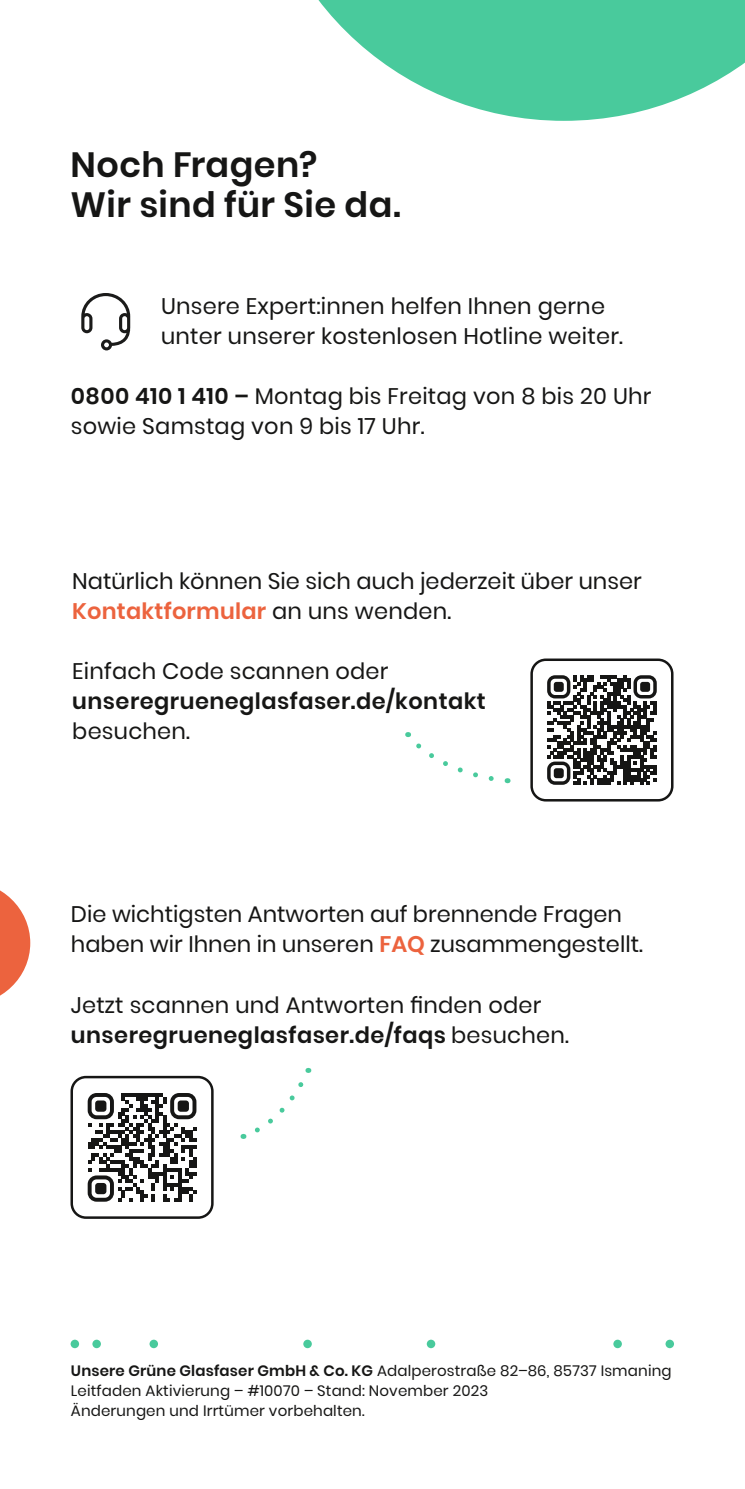
<style>
.page{position:relative;width:745px;height:1489px;background:#fff}
.page>*{position:absolute;margin:0;border:0;box-sizing:border-box;transform-origin:0 0}
.t1{font:600 35px/40px "Poppins";letter-spacing:.01em;color:#161615}
.t2{font:22.5px/30px "Poppins";letter-spacing:.01em;color:#161615}
.t3{font:600 22.5px "Poppins";letter-spacing:.02em;color:#161615}
.t4{font:15px/20px "Poppins";letter-spacing:.01em;color:#161615}
.s1{font-weight:600}
.s2{font-weight:600;color:#ec633e}
</style>
<div class="page">
<svg style="left:0;top:890px;width:30px;height:106px"></svg>
<svg style="left:547px;top:675px;width:109px;height:109px"></svg>
<div style="left:530px;top:658px;width:143px;height:143px;border:3px solid #161615;border-radius:14px"></div>
<svg style="left:88px;top:1093px;width:108px;height:108px"></svg>
<div style="left:70px;top:1075px;width:143px;height:143px;border:3px solid #161615;border-radius:14px"></div>
<svg style="left:405px;top:732px;width:89px;height:49px"></svg>
<svg style="left:243px;top:1067px;width:66px;height:72px"></svg>
<svg style="left:81px;top:293px;width:49px;height:57px"></svg>
<div style="left:71px;top:1339px;width:8px;height:8px;background:#49ca9c;border-radius:50%"></div>
<div style="left:92px;top:1339px;width:9px;height:8px;background:#49ca9c;border-radius:50%"></div>
<div style="left:149px;top:1339px;width:9px;height:8px;background:#49ca9c;border-radius:50%"></div>
<div style="left:303px;top:1339px;width:8px;height:8px;background:#49ca9c;border-radius:50%"></div>
<div style="left:426px;top:1339px;width:9px;height:8px;background:#49ca9c;border-radius:50%"></div>
<div style="left:613px;top:1339px;width:8px;height:8px;background:#49ca9c;border-radius:50%"></div>
<div style="left:665px;top:1339px;width:8px;height:8px;background:#49ca9c;border-radius:50%"></div>
<svg style="left:318px;top:0;width:426px;height:121px;fill:#49ca9c"></svg>
<h1 class="t1" style="left:70px;top:145px;width:332px">Noch Fragen?<br>Wir sind für Sie da.</h1>
<p class="t2" style="left:161px;top:291px;width:463px">Unsere Expert:innen helfen Ihnen gerne unter unserer kostenlosen Hotline weiter.</p>
<p class="t2" style="left:71px;top:381px;width:581px"><span class="s1">0800 410 1 410 –</span> Montag bis Freitag von 8 bis 20 Uhr sowie Samstag von 9 bis 17 Uhr.</p>
<p class="t2" style="left:72px;top:565px;width:570px">Natürlich können Sie sich auch jederzeit über unser<br><span class="s2">Kontaktformular</span> an uns wenden.</p>
<p class="t2" style="left:72px;top:655px;width:317px">Einfach Code scannen oder</p>
<p class="t3" style="left:72px;top:687px;width:415px">unseregrueneglasfaser.de/kontakt</p>
<p class="t2" style="left:72px;top:715px;width:119px">besuchen.</p>
<p class="t2" style="left:71px;top:899px;width:573px">Die wichtigsten Antworten auf brennende Fragen haben wir Ihnen in unseren <span class="s2">FAQ</span> zusammengestellt.</p>
<p class="t2" style="left:71px;top:989px;width:499px">Jetzt scannen und Antworten finden oder <span class="s1">unseregrueneglasfaser.de/faqs</span> besuchen.</p>
<p class="t4" style="left:71px;top:1360px;width:601px"><span class="s1">Unsere Grüne Glasfaser GmbH &amp; Co. KG</span> Adalperostraße 82–86, 85737 Ismaning<br>Leitfaden Aktivierung – #10070 – Stand: November 2023<br>Änderungen und Irrtümer vorbehalten.</p>
</div>
